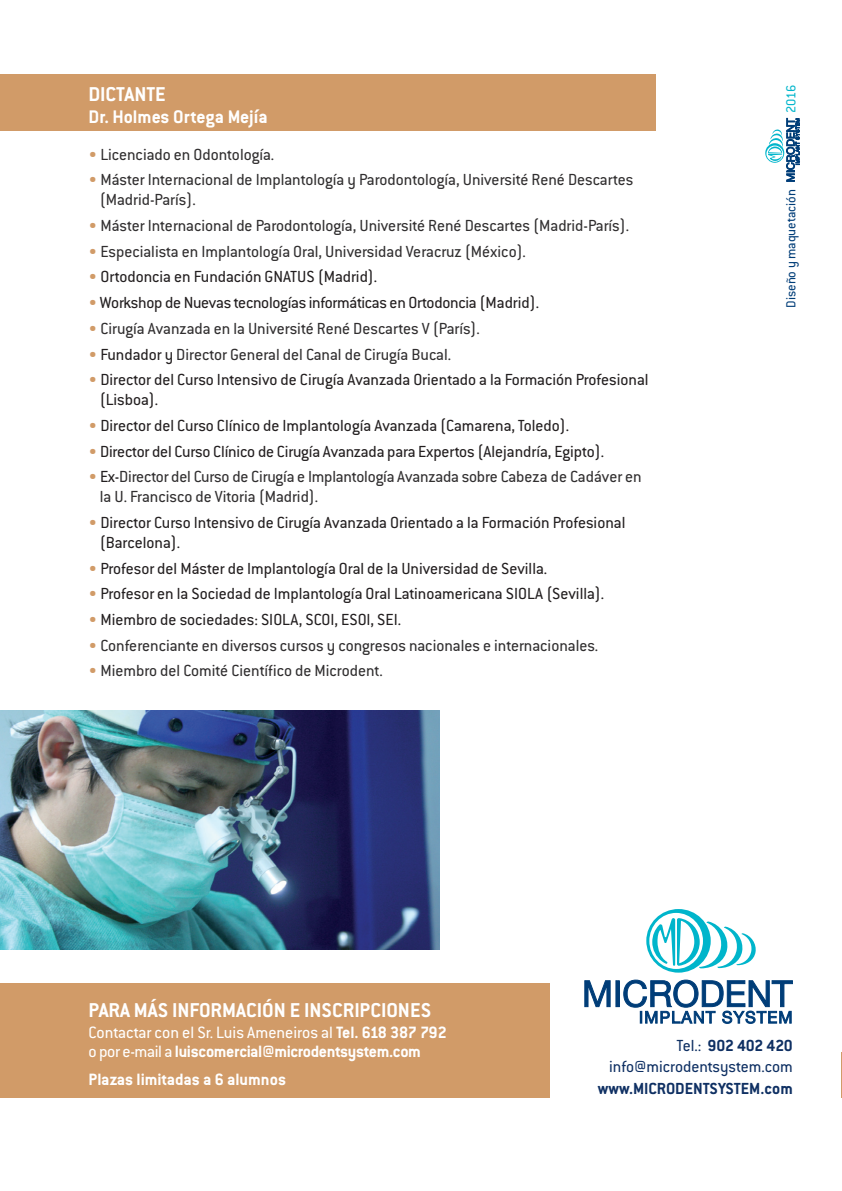
<style>
.page{position:relative;width:842px;height:1191px;background:#fff}
.page>*{position:absolute;margin:0;border:0;box-sizing:border-box;transform-origin:0 0}
.t1{font:700 22px "Conduit ITC Std";color:#fff}
.t2{font:700 20px "Conduit ITC Std";color:#fff}
.t3{font:18px "Conduit ITC Std";color:#fff}
.t4{font:700 18px "Conduit ITC Std";letter-spacing:-.02em;color:#fff}
.t5{font:700 18px "Conduit ITC Std";color:#fff}
.t6{font:17.6px "Conduit ITC Std";color:#231f20}
.t7{font:17.6px "Conduit ITC Std";color:#312f30}
.t8{font:700 17.6px "Conduit ITC Std";color:#0f3063}
.t9{font:17.6px "Conduit ITC Std";color:#0f3063}
.t10{font:14.4px "Conduit ITC Std";color:#003d78}
.t11{font:14.4px "Conduit ITC Std";color:#00b5cb}
.s1{color:#d19b68}
.s2{color:#231f20}
.s3{font-weight:700}
.s4{font-weight:400}
</style>
<div class="page">
<svg style="left:584px;top:980px;width:26px;height:27px"></svg>
<div style="left:616px;top:980px;width:3px;height:26px;border:1px solid #003d78"></div>
<svg style="left:623px;top:979px;width:170px;height:44px"></svg>
<svg style="left:646px;top:909px;width:110px;height:63px"></svg>
<div style="left:0;top:75px;width:655px;height:56px;background:#d19b68"></div>
<hr style="left:841px;top:1053px;width:1px;height:45px;background:#d19b68">
<svg style="left:765px;top:118px;width:34px;height:63px"></svg>
<img style="left:0;top:711px;width:440px;height:238px">
<div style="left:0;top:983px;width:550px;height:115px;background:#d19b68"></div>
<p class="t1" style="left:89px;top:81px;width:79px">DICTANTE</p>
<p class="t2" style="left:89px;top:104px;width:181px">Dr. Holmes Ortega Mejía</p>
<p class="t7" style="left:89px;top:144px;width:187px"><span class="s1">•</span> Licenciado en Odontología.</p>
<p class="t7" style="left:89px;top:169px;width:546px"><span class="s1">•</span> Máster Internacional de Implantología y Parodontología, Université René Descartes</p>
<p class="t7" style="left:100px;top:189px;width:97px">(Madrid-París).</p>
<p class="t7" style="left:89px;top:215px;width:542px"><span class="s1">•</span> Máster Internacional de Parodontología, Université René Descartes (Madrid-París).</p>
<p class="t7" style="left:89px;top:241px;width:439px"><span class="s1">•</span> Especialista en Implantología Oral, Universidad Veracruz (México).</p>
<p class="t6" style="left:89px;top:266px;width:290px"><span class="s1">•</span> Ortodoncia en Fundación GNATUS (Madrid).</p>
<p class="t6" style="left:89px;top:292px;width:452px"><span class="s1">•</span> Workshop de Nuevas tecnologías informáticas en Ortodoncia (Madrid).</p>
<p class="t7" style="left:89px;top:318px;width:393px"><span class="s1">•</span> Cirugía Avanzada en la Université René Descartes V (París).</p>
<p class="t7" style="left:89px;top:343px;width:364px"><span class="s1">•</span> <span class="s2">Fundador y</span> Director General del Canal de Cirugía Bucal.</p>
<p class="t6" style="left:89px;top:369px;width:561px"><span class="s1">•</span> Director del Curso Intensivo de Cirugía Avanzada Orientado a la Formación Profesional</p>
<p class="t6" style="left:100px;top:389px;width:60px">(Lisboa).</p>
<p class="t6" style="left:89px;top:415px;width:482px"><span class="s1">•</span> Director del Curso Clínico de Implantología Avanzada (Camarena, Toledo).</p>
<p class="t6" style="left:89px;top:440px;width:517px"><span class="s1">•</span> Director del Curso Clínico de Cirugía Avanzada para Expertos (Alejandría, Egipto).</p>
<p class="t7" style="left:89px;top:466px;width:555px"><span class="s1">•</span> <span class="s2">Ex-</span>Director del Curso de Cirugía e Implantología Avanzada sobre Cabeza de Cadáver en</p>
<p class="t7" style="left:100px;top:486px;width:220px">la U. Francisco de Vitoria (Madrid).</p>
<p class="t6" style="left:89px;top:512px;width:538px"><span class="s1">•</span> Director Curso Intensivo de Cirugía Avanzada Orientado a la Formación Profesional</p>
<p class="t6" style="left:100px;top:532px;width:82px">(Barcelona).</p>
<p class="t6" style="left:89px;top:557px;width:460px"><span class="s1">•</span> Profesor del Máster de Implantología Oral de la Universidad de Sevilla.</p>
<p class="t6" style="left:89px;top:583px;width:517px"><span class="s1">•</span> Profesor en la Sociedad de Implantología Oral Latinoamericana SIOLA (Sevilla).</p>
<p class="t6" style="left:89px;top:609px;width:314px"><span class="s1">•</span> Miembro de sociedades: SIOLA, SCOI, ESOI, SEI.</p>
<p class="t7" style="left:89px;top:634px;width:511px"><span class="s1">•</span> Conferenciante en diversos cursos y congresos nacionales e internacionales.</p>
<p class="t7" style="left:89px;top:660px;width:296px"><span class="s1">•</span> Miembro del Comité Científico de Microdent.</p>
<p class="t11" style="left:782px;top:113px;width:30px;rotate:-90deg">2016</p>
<p class="t10" style="left:782px;top:308px;width:120px;rotate:-90deg">Diseño y maquetación</p>
<p class="t1" style="left:89px;top:997px;width:344px">PARA MÁS INFORMACIÓN E INSCRIPCIONES</p>
<p class="t3" style="left:89px;top:1021px;width:360px">Contactar con el Sr. Luis Ameneiros al <span class="s3">Tel. 618 387 792</span></p>
<p class="t4" style="left:89px;top:1040px;width:334px"><span class="s4">o por e-mail a</span> luiscomercial@microdentsystem.com</p>
<p class="t5" style="left:89px;top:1068px;width:199px">Plazas limitadas a 6 alumnos</p>
<p class="t8" style="left:677px;top:1034px;width:117px"><span class="s4">Tel.:</span> 902 402 420</p>
<p class="t9" style="left:609px;top:1055px;width:185px">info@microdentsystem.com</p>
<p class="t8" style="left:598px;top:1078px;width:196px">www.MICRODENTSYSTEM.com</p>
</div>
